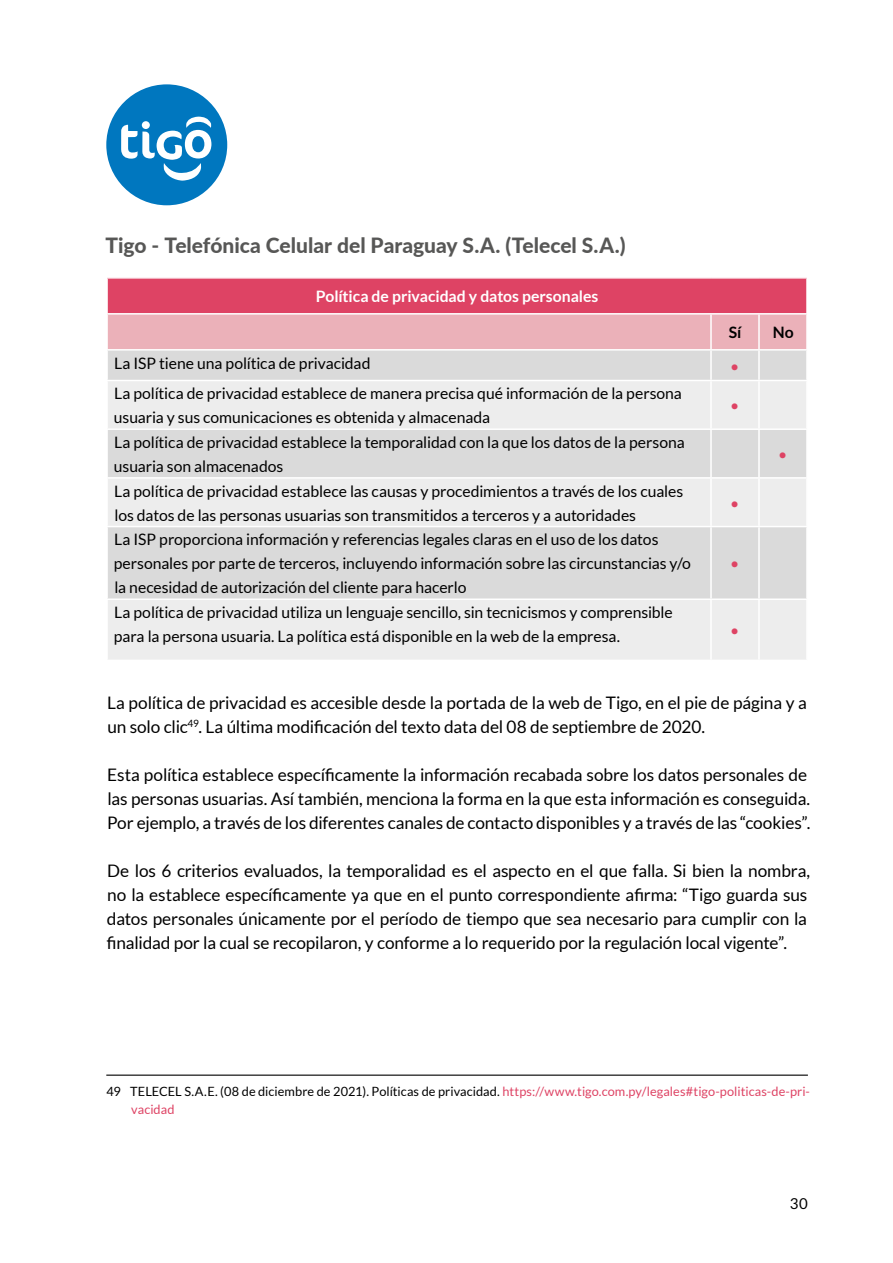
<style>
.page{position:relative;width:893px;height:1263px;background:#fff}
.page>*{position:absolute;margin:0;border:0;box-sizing:border-box;transform-origin:0 0}
.t1{font:800 21px "Lato";color:#575756}
.t2{font:17.25px/24px "Lato";letter-spacing:-.01em;color:#000}
.t3{font:15.75px/24px "Lato";letter-spacing:-.005em;color:#000}
.t4{font:700 15.75px "Lato";letter-spacing:-.005em;color:#fff}
.t5{font:15.75px "Lato";color:#de4364}
.t6{font:700 15.75px "Lato";color:#000}
.t7{font:15px "Lato";color:#000}
.t8{font:12.75px/18px "Lato";letter-spacing:.005em;color:#de4364}
.s1{color:#000}
</style>
<div class="page">
<div style="left:106px;top:84px;width:121px;height:121px;background:#0077bf;border-radius:50%"></div>
<svg style="left:121px;top:117px;width:90px;height:64px"></svg>
<div style="left:107px;top:278px;width:700px;height:36px;background:#de4364"></div>
<div style="left:108px;top:315px;width:698px;height:34px;background:#ebb1b9"></div>
<div style="left:108px;top:351px;width:698px;height:29px;background:#dadada"></div>
<svg style="left:108px;top:381px;width:698px;height:279px;background:#e4e4e4"></svg>
<hr style="left:710px;top:315px;width:2px;height:34px;background:#fff">
<hr style="left:758px;top:315px;width:2px;height:34px;background:#fff">
<hr style="left:758px;top:351px;width:2px;height:29px;background:#fff">
<hr style="left:758px;top:381px;width:2px;height:47px;background:#fff">
<hr style="left:711px;top:428px;width:48px;height:2px;background:#fff">
<hr style="left:759px;top:428px;width:49px;height:2px;background:#fff">
<hr style="left:758px;top:430px;width:2px;height:47px;background:#fff">
<hr style="left:711px;top:477px;width:48px;height:2px;background:#fff">
<hr style="left:759px;top:477px;width:49px;height:2px;background:#fff">
<hr style="left:758px;top:479px;width:2px;height:47px;background:#fff">
<hr style="left:711px;top:526px;width:48px;height:1px;background:#fff">
<hr style="left:759px;top:526px;width:49px;height:1px;background:#fff">
<hr style="left:758px;top:527px;width:2px;height:71px;background:#fff">
<hr style="left:711px;top:598px;width:48px;height:2px;background:#fff">
<hr style="left:759px;top:598px;width:49px;height:2px;background:#fff">
<hr style="left:758px;top:600px;width:2px;height:60px;background:#fff">
<hr style="left:106px;top:277px;width:605px;height:2px;background:#fff">
<hr style="left:106px;top:279px;width:2px;height:34px;background:#fff">
<hr style="left:711px;top:277px;width:48px;height:2px;background:#fff">
<hr style="left:759px;top:277px;width:49px;height:2px;background:#fff">
<hr style="left:806px;top:279px;width:2px;height:34px;background:#fff">
<hr style="left:106px;top:313px;width:605px;height:2px;background:#fff">
<hr style="left:711px;top:313px;width:48px;height:2px;background:#fff">
<hr style="left:759px;top:313px;width:49px;height:2px;background:#fff">
<hr style="left:710px;top:351px;width:2px;height:29px;background:#fff">
<hr style="left:710px;top:381px;width:2px;height:47px;background:#fff">
<hr style="left:106px;top:428px;width:605px;height:2px;background:#fff">
<hr style="left:710px;top:430px;width:2px;height:47px;background:#fff">
<hr style="left:106px;top:477px;width:605px;height:2px;background:#fff">
<hr style="left:710px;top:479px;width:2px;height:47px;background:#fff">
<hr style="left:106px;top:526px;width:605px;height:1px;background:#fff">
<hr style="left:710px;top:527px;width:2px;height:71px;background:#fff">
<hr style="left:106px;top:598px;width:605px;height:2px;background:#fff">
<hr style="left:710px;top:600px;width:2px;height:60px;background:#fff">
<hr style="left:106px;top:1074px;width:702px;height:2px;background:#000">
<h1 class="t1" style="left:105px;top:230px;width:521px">Tigo - Telefónica Celular del Paraguay S.A. (Telecel S.A.)</h1>
<p class="t4" style="left:316px;top:287px;width:284px">Política de privacidad y datos personales</p>
<p class="t6" style="left:729px;top:323px;width:14px">Sí</p>
<p class="t6" style="left:773px;top:323px;width:22px">No</p>
<p class="t3" style="left:114px;top:351px;width:258px">La ISP tiene una política de privacidad</p>
<p class="t5" style="left:730px;top:357px;width:11px">•</p>
<p class="t3" style="left:114px;top:381px;width:569px">La política de privacidad establece de manera precisa qué información de la persona usuaria y sus comunicaciones es obtenida y almacenada</p>
<p class="t5" style="left:730px;top:397px;width:11px">•</p>
<p class="t3" style="left:114px;top:430px;width:572px">La política de privacidad establece la temporalidad con la que los datos de la persona usuaria son almacenados</p>
<p class="t3" style="left:114px;top:479px;width:571px">La política de privacidad establece las causas y procedimientos a través de los cuales los datos de las personas usuarias son transmitidos a terceros y a autoridades</p>
<p class="t3" style="left:114px;top:527px;width:579px">La ISP proporciona información y referencias legales claras en el uso de los datos personales por parte de terceros, incluyendo información sobre las circunstancias y/o la necesidad de autorización del cliente para hacerlo</p>
<p class="t3" style="left:114px;top:600px;width:560px">La política de privacidad utiliza un lenguaje sencillo, sin tecnicismos y comprensible para la persona usuaria. La política está disponible en la web de la empresa.</p>
<p class="t5" style="left:730px;top:494px;width:11px">•</p>
<p class="t5" style="left:730px;top:555px;width:11px">•</p>
<p class="t5" style="left:730px;top:622px;width:11px">•</p>
<p class="t5" style="left:778px;top:445px;width:11px">•</p>
<p class="t2" style="left:107px;top:691px;width:701px">La política de privacidad es accesible desde la portada de la web de Tigo, en el pie de página y a un solo clic<sup>49</sup>. La última modificación del texto data del 08 de septiembre de 2020.</p>
<p class="t2" style="left:107px;top:763px;width:705px">Esta política establece específicamente la información recabada sobre los datos personales de las personas usuarias. Así también, menciona la forma en la que esta información es conseguida.<br>Por ejemplo, a través de los diferentes canales de contacto disponibles y a través de las “cookies”.</p>
<p class="t2" style="left:107px;top:859px;width:705px">De los 6 criterios evaluados, la temporalidad es el aspecto en el que falla. Si bien la nombra, no la establece específicamente ya que en el punto correspondiente afirma: “Tigo guarda sus datos personales únicamente por el período de tiempo que sea necesario para cumplir con la finalidad por la cual se recopilaron, y conforme a lo requerido por la regulación local vigente”.</p>
<p class="t8" style="left:131px;top:1082px;width:680px;text-indent:-25px"><span class="s1">49 TELECEL S.A.E. (08 de diciembre de 2021). Políticas de privacidad.</span> https://www.tigo.com.py/legales#tigo-politicas-de-pri&shy;vacidad</p>
<p class="t7" style="left:790px;top:1195px;width:19px">30</p>
</div>
